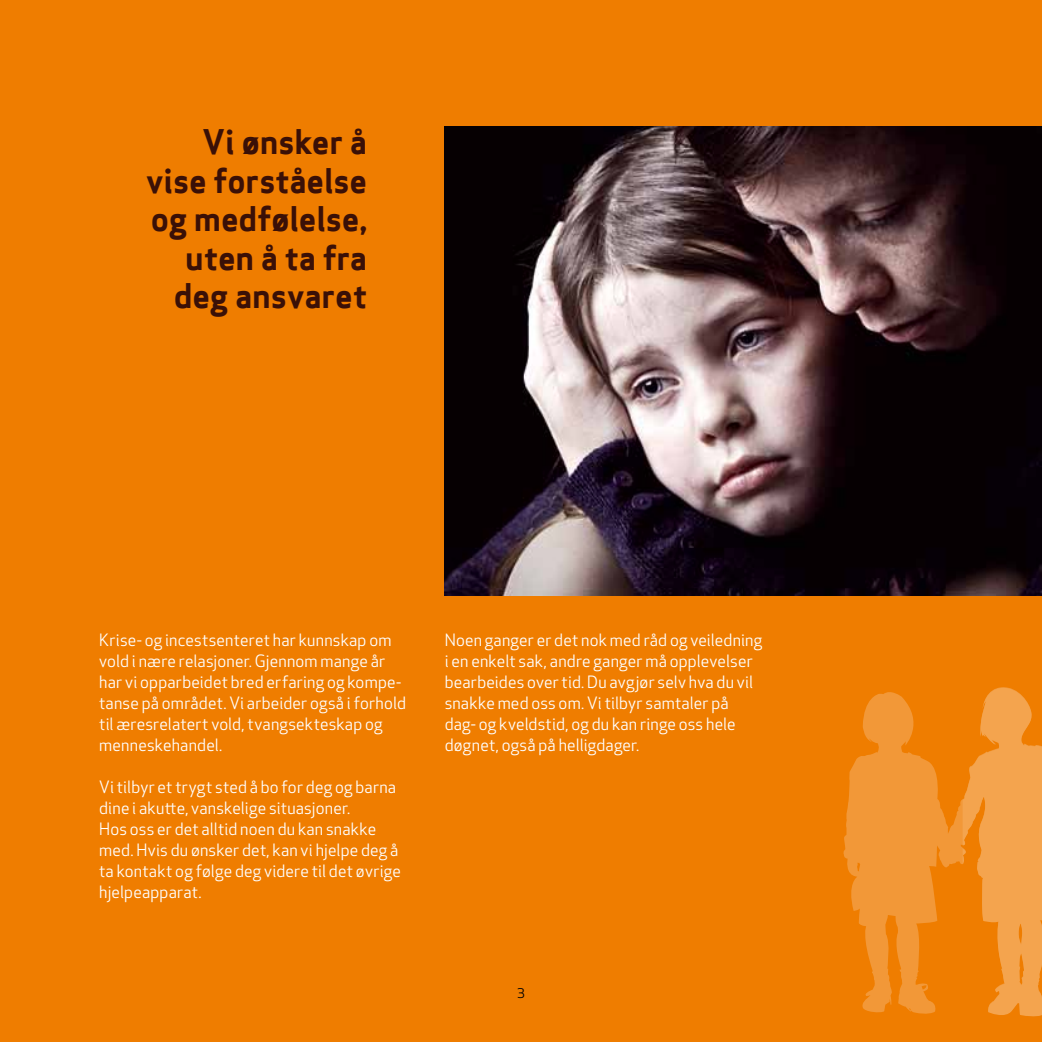
<style>
.page{position:relative;width:1042px;height:1042px;background:#ef7d00}
.page>*{position:absolute;margin:0;border:0;box-sizing:border-box;transform-origin:0 0}
.t1{font:33.25px/38.5px "Apex Sans Bold T";letter-spacing:-.005em;color:#3a1007;text-align:right}
.t2{font:16.62px/21px "Apex New";letter-spacing:.01em;color:#fff}
.t3{font:13.12px "Apex Sans Book T";color:#000}
</style>
<div class="page">
<svg style="left:843px;top:692px;width:119px;height:322px;fill:#f29838"></svg>
<svg style="left:962px;top:687px;width:80px;height:330px"></svg>
<img style="left:444px;top:126px;width:598px;height:469px">
<h1 class="t1" style="left:146px;top:123px;width:223px">Vi ønsker å vise forståelse og medfølelse, uten å ta fra deg ansvaret</h1>
<p class="t2" style="left:99px;top:629px;width:308px">Krise- og incestsenteret har kunnskap om vold i nære relasjoner. Gjennom mange år har vi opparbeidet bred erfaring og kompe&shy;tanse på området. Vi arbeider også i forhold til æresrelatert vold, tvangsekteskap og menneskehandel.</p>
<p class="t2" style="left:99px;top:776px;width:303px">Vi tilbyr et trygt sted å bo for deg og barna dine i akutte, vanskelige situasjoner.<br>Hos oss er det alltid noen du kan snakke med. Hvis du ønsker det, kan vi hjelpe deg å ta kontakt og følge deg videre til det øvrige hjelpeapparat.</p>
<p class="t2" style="left:445px;top:629px;width:319px">Noen ganger er det nok med råd og veiledning i en enkelt sak, andre ganger må opplevelser bearbeides over tid. Du avgjør selv hva du vil snakke med oss om. Vi tilbyr samtaler på dag- og kveldstid, og du kan ringe oss hele døgnet, også på helligdager.</p>
<p class="t3" style="left:517px;top:984px;width:9px">3</p>
</div>
